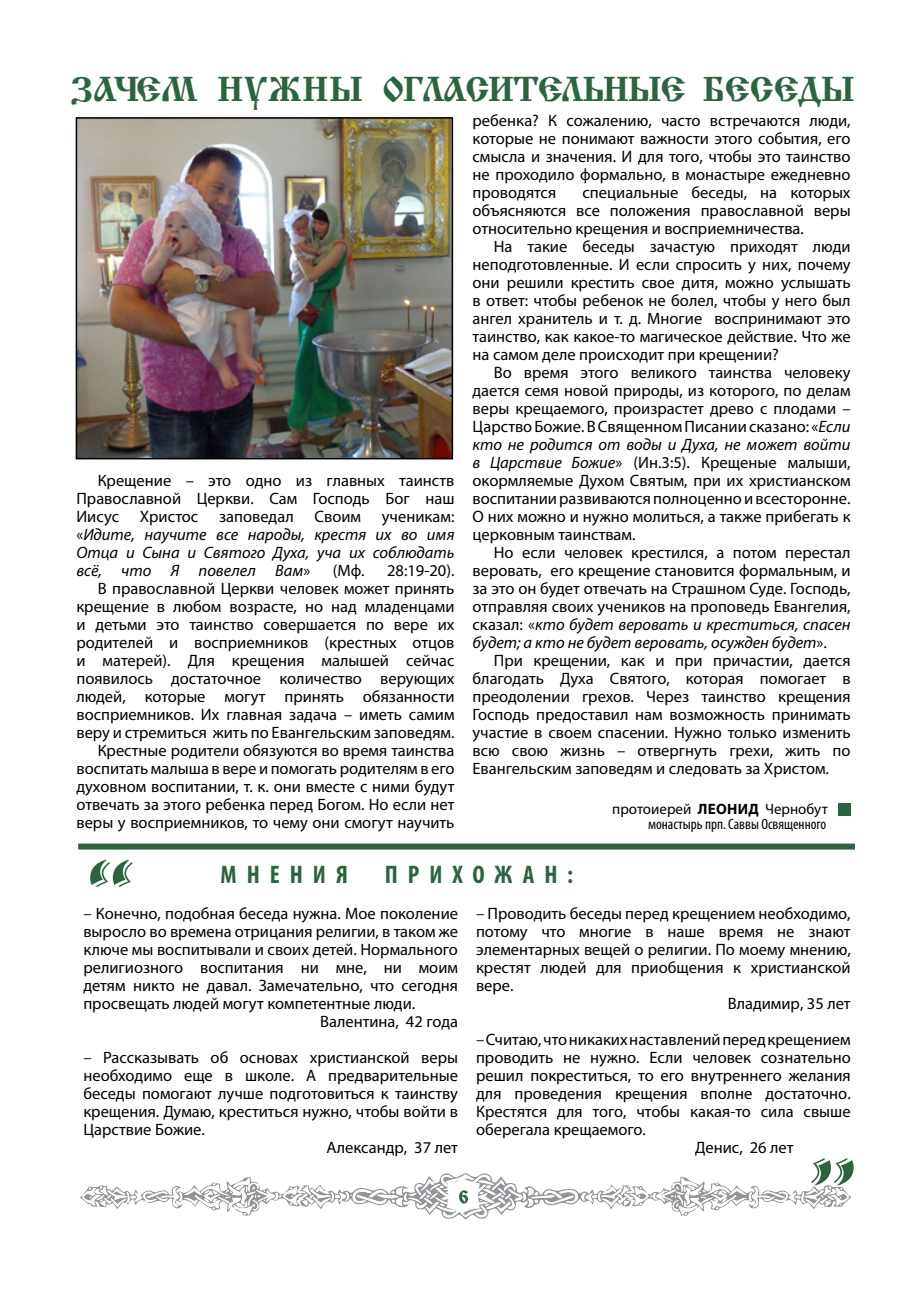
<style>
.page{position:relative;width:906px;height:1289px;background:#fff}
.page>*{position:absolute;margin:0;border:0;box-sizing:border-box;transform-origin:0 0}
.t1{font:108px "Algerian";color:#2d6440}
.t2{font:36px "Cyrillic Old";letter-spacing:-.04em;color:#2d6440}
.t3{font:700 condensed 25.5px "Myriad Pro";letter-spacing:.39em;color:#2d6440}
.t4{font:16.5px/18px "Myriad Pro";color:#000;text-align:justify}
.t5{font:italic 16.5px/18px "Myriad Pro";color:#000;text-align:justify}
.t6{font:condensed 15px/15px "Myriad Pro";color:#000;text-align:right}
.s1{font-style:normal}
.s2{font-style:italic}
.s3{font-stretch:normal}
.s4{font-weight:700;font-stretch:normal}
.s5{font-stretch:condensed}
</style>
<div class="page">
<svg style="left:80px;top:1173px;width:771px;height:46px"></svg>
<div style="left:78px;top:843px;width:777px;height:6px;background:#2d6440"></div>
<img style="left:79px;top:120px;width:371px;height:336px">
<div style="left:76px;top:117px;width:377px;height:342px;border:2px solid #000"></div>
<div style="left:838px;top:803px;width:13px;height:12px;background:#2d6440"></div>
<h2 class="t2" style="left:71px;top:69px;width:785px">зачем нужны огласительные беседы</h2>
<p class="t4" style="left:76px;top:471px;width:379px;text-indent:21px">Крещение – это одно из главных таинств Православной Церкви. Сам Господь Бог наш Иисус</p>
<p class="t4" style="left:140px;top:507px;width:60px">Христос</p>
<p class="t4" style="left:219px;top:507px;width:76px">заповедал</p>
<p class="t4" style="left:314px;top:507px;width:48px">Своим</p>
<p class="t5" style="left:76px;top:507px;width:379px;text-indent:305px"><span class="s1">ученикам: «</span>Идите, научите все народы, крестя их во имя Отца и Сына и Святого Духа, уча их соблюдать всё, что Я повелел Вам<span class="s1">»</span></p>
<p class="t4" style="left:333px;top:561px;width:33px">(Мф.</p>
<p class="t4" style="left:76px;top:561px;width:380px;text-align:right">28:19-20).<br>В православной Церкви человек может принять крещение в любом возрасте, но над младенцами и детьми это таинство совершается по вере их родителей и восприемников (крестных отцов и матерей). Для крещения малышей сейчас появилось достаточное количество верующих людей, которые могут принять обязанности восприемников. Их главная задача – иметь самим веру и стремиться жить по Евангельским заповедям.<br>Крестные родители обязуются во время таинства воспитать малыша в вере и помогать родителям в его духовном воспитании, т. к. они вместе с ними будут отвечать за этого ребенка перед Богом. Но если нет веры у восприемников, то чему они смогут научить</p>
<p class="t4" style="left:472px;top:111px;width:379px">ребенка? К сожалению, часто встречаются люди, которые не понимают важности этого события, его смысла и значения. И для того, чтобы это таинство не проходило формально, в монастыре ежедневно проводятся</p>
<p class="t4" style="left:472px;top:183px;width:379px;text-indent:110px">специальные беседы, на которых объясняются все положения православной веры относительно крещения и восприемничества.</p>
<p class="t4" style="left:472px;top:237px;width:379px;text-indent:21px">На такие беседы зачастую приходят люди неподготовленные. И если спросить у них, почему они решили крестить свое дитя, можно услышать в ответ: чтобы ребенок не болел, чтобы у него был ангел хранитель и т. д. Многие воспринимают это таинство, как какое-то магическое действие. Что же на самом деле происходит при крещении?</p>
<p class="t4" style="left:472px;top:363px;width:380px;text-indent:21px">Во время этого великого таинства человеку дается семя новой природы, из которого, по делам веры крещаемого, произрастет древо с плодами – Царство Божие. В Священном Писании сказано: «<span class="s2">Если кто не родится от воды и Духа, не может войти в Царствие Божие</span>» (Ин.3:5). Крещеные малыши, окормляемые Духом Святым, при их христианском воспитании развиваются полноценно и всесторонне.<br>О них можно и нужно молиться, а также прибегать к церковным таинствам.</p>
<p class="t4" style="left:472px;top:543px;width:379px;text-indent:21px">Но если человек крестился, а потом перестал веровать, его крещение становится формальным, и за это он будет отвечать на Страшном Суде. Господь, отправляя своих учеников на проповедь Евангелия, сказал: «<span class="s2">кто будет веровать и креститься, спасен будет; а кто не будет веровать, осужден будет</span>».</p>
<p class="t4" style="left:472px;top:651px;width:379px;text-indent:21px">При крещении, как и при причастии, дается благодать Духа Святого, которая помогает в преодолении грехов. Через таинство крещения Господь предоставил нам возможность принимать участие в своем спасении. Нужно только изменить всю свою жизнь – отвергнуть грехи, жить по Евангельским заповедям и следовать за Христом.</p>
<p class="t6" style="left:612px;top:801px;width:217px"><span class="s3">протоиерей</span> <span class="s4">Леонид</span> <span class="s3">Чернобут </span>монастырь прп. Саввы Освященного</p>
<h1 class="t1" style="left:88px;top:836px;width:48px">‘‘</h1>
<h3 class="t3" style="left:221px;top:858px;width:129px">мнения</h3>
<h3 class="t3" style="left:385px;top:858px;width:190px">прихож ан:</h3>
<p class="t4" style="left:83px;top:903px;width:376px"><span class="s5">–</span> Конечно, подобная беседа нужна. Мое поколение</p>
<p class="t4" style="left:83px;top:921px;width:376px">выросло во времена отрицания религии, в таком же</p>
<p class="t4" style="left:83px;top:939px;width:376px">ключе мы воспитывали и своих детей. Нормального</p>
<p class="t4" style="left:83px;top:957px;width:376px">религиозного воспитания ни мне, ни моим</p>
<p class="t4" style="left:83px;top:975px;width:376px">детям никто не давал. Замечательно, что сегодня</p>
<p class="t4" style="left:83px;top:993px;width:333px">просвещать людей могут компетентные люди.</p>
<p class="t4" style="left:320px;top:1011px;width:139px">Валентина, 42 года</p>
<p class="t4" style="left:83px;top:1047px;width:376px"><span class="s5">–</span> Рассказывать об основах христианской веры</p>
<p class="t4" style="left:83px;top:1065px;width:376px">необходимо еще в школе. А предварительные</p>
<p class="t4" style="left:83px;top:1083px;width:376px">беседы помогают лучше подготовиться к таинству</p>
<p class="t4" style="left:83px;top:1101px;width:376px">крещения. Думаю, креститься нужно, чтобы войти в</p>
<p class="t4" style="left:83px;top:1119px;width:123px">Царствие Божие.</p>
<p class="t4" style="left:326px;top:1137px;width:133px">Александр, 37 лет</p>
<p class="t4" style="left:476px;top:903px;width:376px"><span class="s5">–</span> Проводить беседы перед крещением необходимо,</p>
<p class="t4" style="left:476px;top:921px;width:376px">потому что многие в наше время не знают</p>
<p class="t4" style="left:476px;top:939px;width:376px">элементарных вещей о религии. По моему мнению,</p>
<p class="t4" style="left:476px;top:957px;width:376px">крестят людей для приобщения к христианской</p>
<p class="t4" style="left:476px;top:975px;width:39px">вере.</p>
<p class="t4" style="left:727px;top:993px;width:124px">Владимир, 35 лет</p>
<p class="t4" style="left:476px;top:1029px;width:376px"><span class="s5">–</span> Считаю, что никаких наставлений перед крещением</p>
<p class="t4" style="left:476px;top:1047px;width:376px">проводить не нужно. Если человек сознательно</p>
<p class="t4" style="left:476px;top:1065px;width:376px">решил покреститься, то его внутреннего желания</p>
<p class="t4" style="left:476px;top:1083px;width:376px">для проведения крещения вполне достаточно.</p>
<p class="t4" style="left:476px;top:1101px;width:376px">Крестятся для того, чтобы какая-то сила свыше</p>
<p class="t4" style="left:476px;top:1119px;width:171px">оберегала крещаемого.</p>
<p class="t4" style="left:695px;top:1137px;width:100px">Денис, 26 лет</p>
<h1 class="t1" style="left:855px;top:1208px;width:48px;rotate:-180deg">‘‘</h1>
</div>
